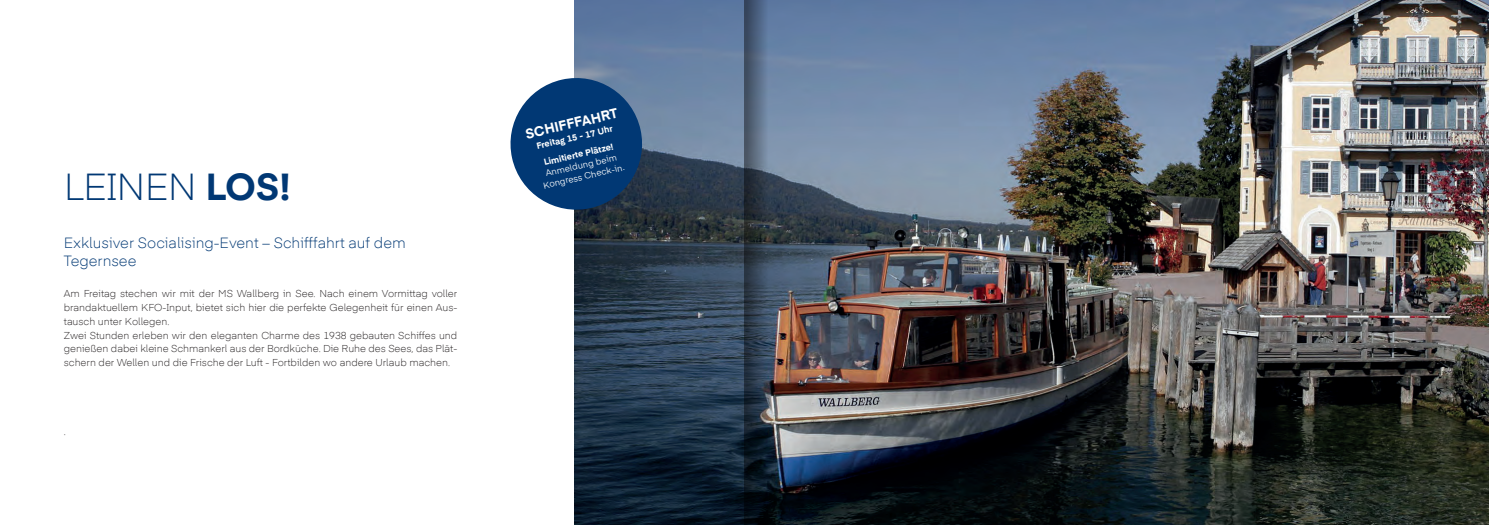
<style>
.page{position:relative;width:1489px;height:525px;background:#fff}
.page>*{position:absolute;margin:0;border:0;box-sizing:border-box;transform-origin:0 0}
.t1{font:300 37.5px "Eina 04";letter-spacing:-.02em;color:#013874}
.t2{font:300 14.75px/17.8px "Eina 04";color:#013874}
.t3{font:700 13.75px "Eina 02";color:#fff}
.t4{font:300 10px/13.8px "Eina 04";color:#231f20}
.t5{font:700 8.75px/17.5px "Eina 02";color:#fff;text-align:center}
.t6{font:8.75px/11.2px "Eina 04";color:#fff;text-align:center}
.s1{font-family:"Eina 02";font-weight:700}
</style>
<div class="page">
<img style="left:574px;top:0;width:914px;height:524px">
<svg style="left:744px;top:0;width:23px;height:524px;background:#313f4f"></svg>
<svg style="left:510px;top:72px;width:138px;height:144px;background:#315a87"></svg>
<h1 class="t1" style="left:64px;top:159px;width:228px">LEINEN <span class="s1">LOS!</span></h1>
<h2 class="t2" style="left:64px;top:233px;width:343px">Exklusiver Socialising-Event – Schifffahrt auf dem<br>Tegernsee</h2>
<p class="t4" style="left:64px;top:286px;width:395px">Am Freitag stechen wir mit der MS Wallberg in See. Nach einem Vormittag voller brandaktuellem KFO-Input, bietet sich hier die perfekte Gelegenheit für einen Aus&shy;tausch unter Kollegen.<br>Zwei Stunden erleben wir den eleganten Charme des 1938 gebauten Schiffes und genießen dabei kleine Schmankerl aus der Bordküche. Die Ruhe des Sees, das Plät&shy;schern der Wellen und die Frische der Luft - Fortbilden wo andere Urlaub machen.</p>
<p class="t4" style="left:64px;top:423px;width:4px">.</p>
<h3 class="t3" style="left:523px;top:124px;width:96px;rotate:-13deg">SCHIFFFAHRT</h3>
<p class="t5" style="left:534px;top:137px;width:79px;rotate:-13deg">Freitag 15 - 17 Uhr<br>Limitierte Plätze!</p>
<p class="t6" style="left:539px;top:168px;width:84px;rotate:-13deg">Anmeldung beim<br>Kongress Check-in.</p>
</div>
